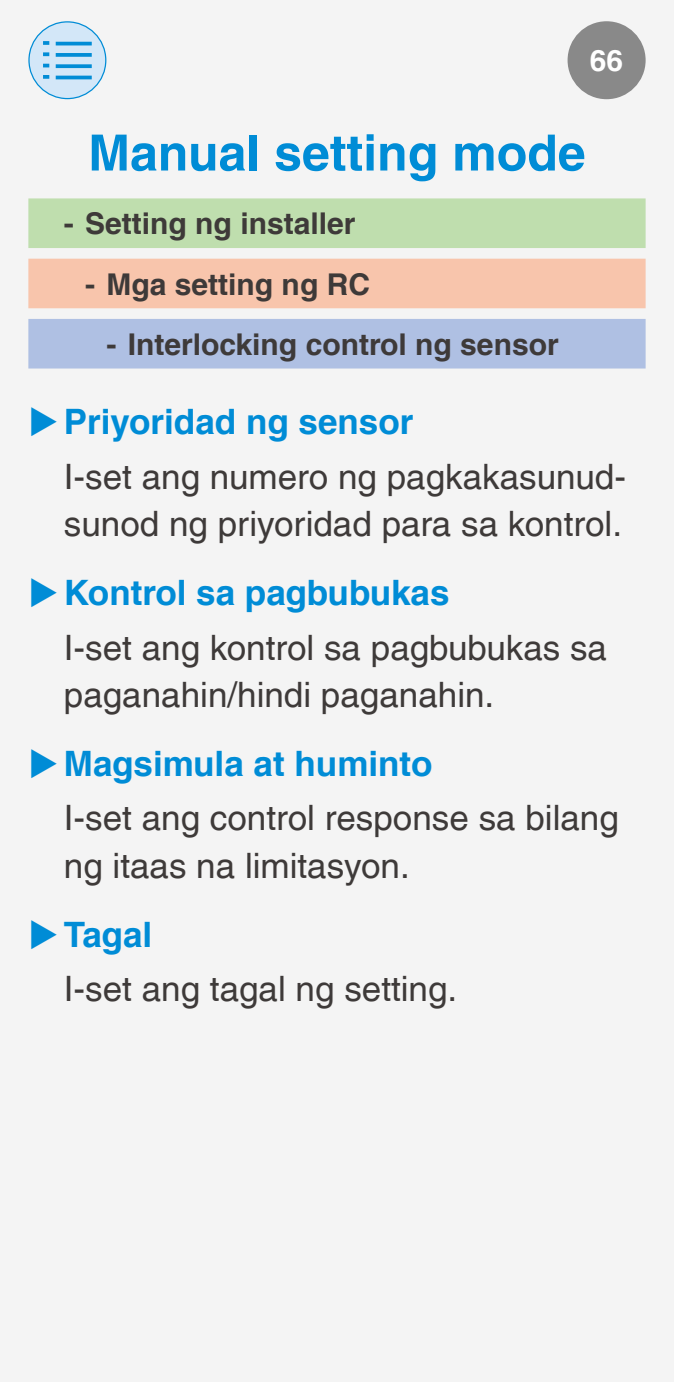
<style>
.page{position:relative;width:674px;height:1382px;background:#fff}
.page>*{position:absolute;margin:0;border:0;box-sizing:border-box;transform-origin:0 0}
.t1{font:700 50px "Helvetica LT Com";color:#008cd6}
.t2{font:35px/47.5px "Helvetica LT Com";color:#3e3a39}
.t3{font:700 35px "Helvetica LT Com";color:#008cd6}
.t4{font:700 30px "Helvetica LT Com";color:#3e3a39}
.t5{font:700 30px "Helvetica LT Com";color:#fff}
</style>
<div class="page">
<div style="left:0;top:0;width:673px;height:1382px;background:#f4f4f4"></div>
<div style="left:567px;top:21px;width:78px;height:78px;background:#898989;border-radius:50%"></div>
<div style="left:29px;top:22px;width:77px;height:77px;background:#d3e7f8;border-radius:50%"></div>
<div style="left:28px;top:21px;width:78px;height:78px;border:1px solid #008cd6;border-radius:50%"></div>
<hr style="left:56px;top:42px;width:36px;height:3px;background:#008cd6">
<svg style="left:43px;top:41px;width:6px;height:4px"></svg>
<svg style="left:56px;top:53px;width:36px;height:4px"></svg>
<svg style="left:43px;top:52px;width:6px;height:4px"></svg>
<svg style="left:56px;top:64px;width:36px;height:4px"></svg>
<svg style="left:43px;top:64px;width:6px;height:3px"></svg>
<hr style="left:56px;top:76px;width:36px;height:3px;background:#008cd6">
<svg style="left:43px;top:75px;width:6px;height:4px"></svg>
<div style="left:28px;top:319px;width:617px;height:50px;background:#afc0e3"></div>
<div style="left:28px;top:259px;width:617px;height:49px;background:#f8c5ac"></div>
<div style="left:28px;top:198px;width:617px;height:50px;background:#bfdeae"></div>
<p class="t5" style="left:589px;top:42px;width:35px">66</p>
<h1 class="t1" style="left:88px;top:122px;width:498px">Manual setting mode</h1>
<p class="t4" style="left:64px;top:205px;width:293px">- Setting ng installer</p>
<p class="t4" style="left:85px;top:266px;width:286px">- Mga setting ng RC</p>
<p class="t4" style="left:106px;top:326px;width:453px">- Interlocking control ng sensor</p>
<p class="t3" style="left:64px;top:400px;width:351px">Priyoridad ng sensor</p>
<p class="t2" style="left:64px;top:452px;width:563px">I-set ang numero ng pagkakasunud&shy;sunod ng priyoridad para sa kontrol.</p>
<p class="t3" style="left:64px;top:571px;width:387px">Kontrol sa pagbubukas</p>
<p class="t2" style="left:64px;top:623px;width:544px">I-set ang kontrol sa pagbubukas sa paganahin/hindi paganahin.</p>
<p class="t3" style="left:64px;top:742px;width:370px">Magsimula at huminto</p>
<p class="t2" style="left:64px;top:794px;width:556px">I-set ang control response sa bilang ng itaas na limitasyon.</p>
<p class="t3" style="left:64px;top:913px;width:90px">Tagal</p>
<p class="t2" style="left:64px;top:965px;width:395px">I-set ang tagal ng setting.</p>
</div>
